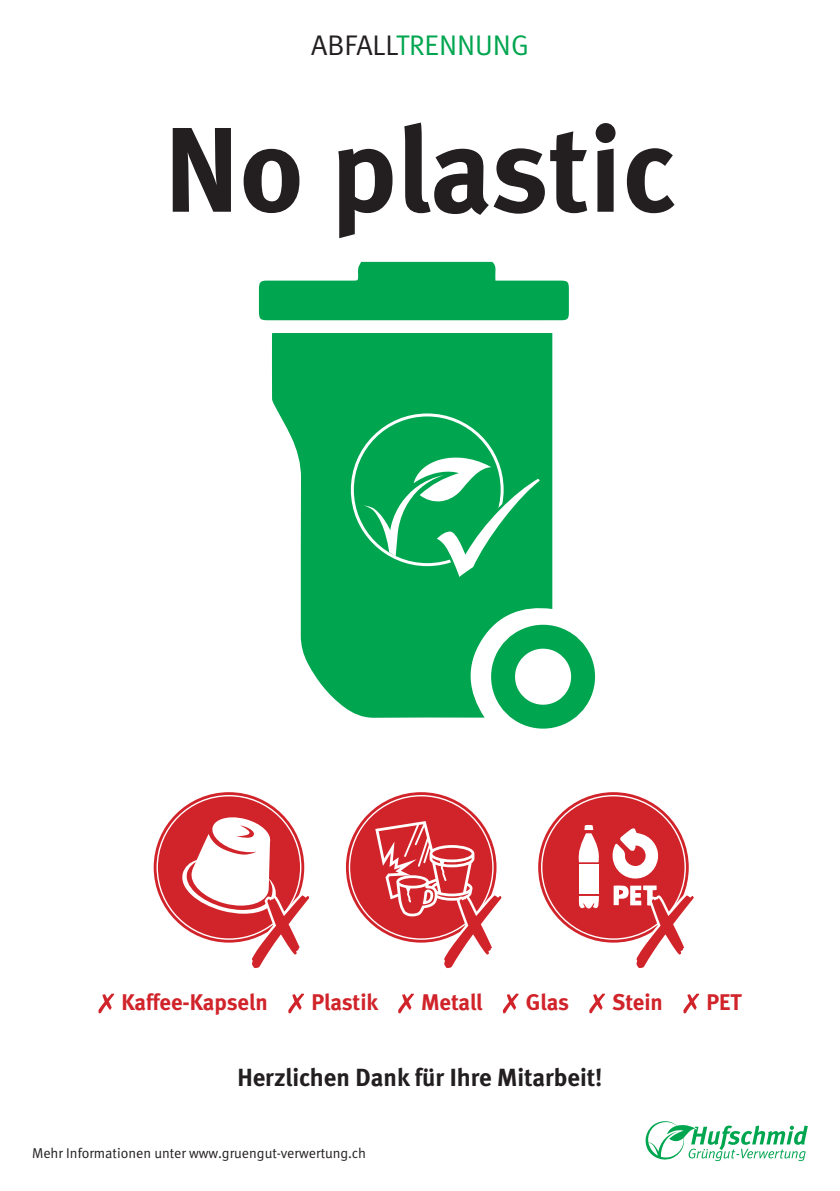
<style>
.page{position:relative;width:840px;height:1191px;background:#fff}
.page>*{position:absolute;margin:0;border:0;box-sizing:border-box;transform-origin:0 0}
.t1{font:700 120.4px "Seat Meta";letter-spacing:-.005em;color:#231f20}
.t2{font:28.4px "Seat Meta Normal";color:#00a54f}
.t3{font:700 24.8px "Seat Meta";color:#231f20}
.t4{font:700 22.6px "Seat Meta";color:#d1232a}
.t5{font:14.2px "Seat Meta Normal";color:#231f20}
.s1{color:#231f20}
</style>
<div class="page">
<svg style="left:98px;top:993px;width:16px;height:20px"></svg>
<svg style="left:288px;top:993px;width:16px;height:20px"></svg>
<svg style="left:398px;top:993px;width:16px;height:20px"></svg>
<svg style="left:502px;top:993px;width:16px;height:20px"></svg>
<svg style="left:589px;top:993px;width:15px;height:20px"></svg>
<svg style="left:683px;top:993px;width:15px;height:20px"></svg>
<svg style="left:645px;top:1121px;width:162px;height:40px"></svg>
<div style="left:158px;top:796px;width:142px;height:142px;background:#d1232a;border-radius:50%"></div>
<div style="left:350px;top:796px;width:142px;height:142px;background:#d1232a;border-radius:50%"></div>
<div style="left:542px;top:796px;width:142px;height:142px;background:#d1232a;border-radius:50%"></div>
<div style="left:538px;top:792px;width:150px;height:150px;border:3px solid #d1232a;border-radius:50%"></div>
<div style="left:543px;top:798px;width:139px;height:139px;border:3px solid #d1232a;border-radius:50%"></div>
<div style="left:578px;top:864px;width:20px;height:30px;background:#fff"></div>
<svg style="left:578px;top:896px;width:20px;height:13px"></svg>
<svg style="left:578px;top:825px;width:21px;height:37px"></svg>
<svg style="left:612px;top:828px;width:47px;height:50px"></svg>
<svg style="left:613px;top:885px;width:81px;height:83px"></svg>
<svg style="left:375px;top:821px;width:127px;height:148px"></svg>
<svg style="left:181px;top:817px;width:128px;height:152px"></svg>
<svg style="left:259px;top:262px;width:309px;height:58px"></svg>
<svg style="left:272px;top:333px;width:280px;height:385px;fill:#00a54f"></svg>
<div style="left:352px;top:415px;width:150px;height:149px;background:#00a54f;border-radius:50%"></div>
<svg style="left:363px;top:457px;width:181px;height:126px"></svg>
<div style="left:491px;top:625px;width:103px;height:103px;border:24px solid #00a54f;border-radius:50%"></div>
<h2 class="t2" style="left:311px;top:29px;width:219px"><span class="s1">ABFALL</span>TRENNUNG</h2>
<h1 class="t1" style="left:164px;top:98px;width:514px">No plastic</h1>
<h3 class="t4" style="left:121px;top:988px;width:148px">Kaffee-Kapseln</h3>
<h3 class="t4" style="left:311px;top:988px;width:68px">Plastik</h3>
<h3 class="t4" style="left:421px;top:988px;width:63px">Metall</h3>
<h3 class="t4" style="left:525px;top:988px;width:45px">Glas</h3>
<h3 class="t4" style="left:612px;top:988px;width:52px">Stein</h3>
<h3 class="t4" style="left:706px;top:988px;width:37px">PET</h3>
<h3 class="t3" style="left:237px;top:1062px;width:366px">Herzlichen Dank für Ihre Mitarbeit!</h3>
<p class="t5" style="left:32px;top:1145px;width:335px">Mehr Informationen unter www.gruengut-verwertung.ch</p>
</div>
